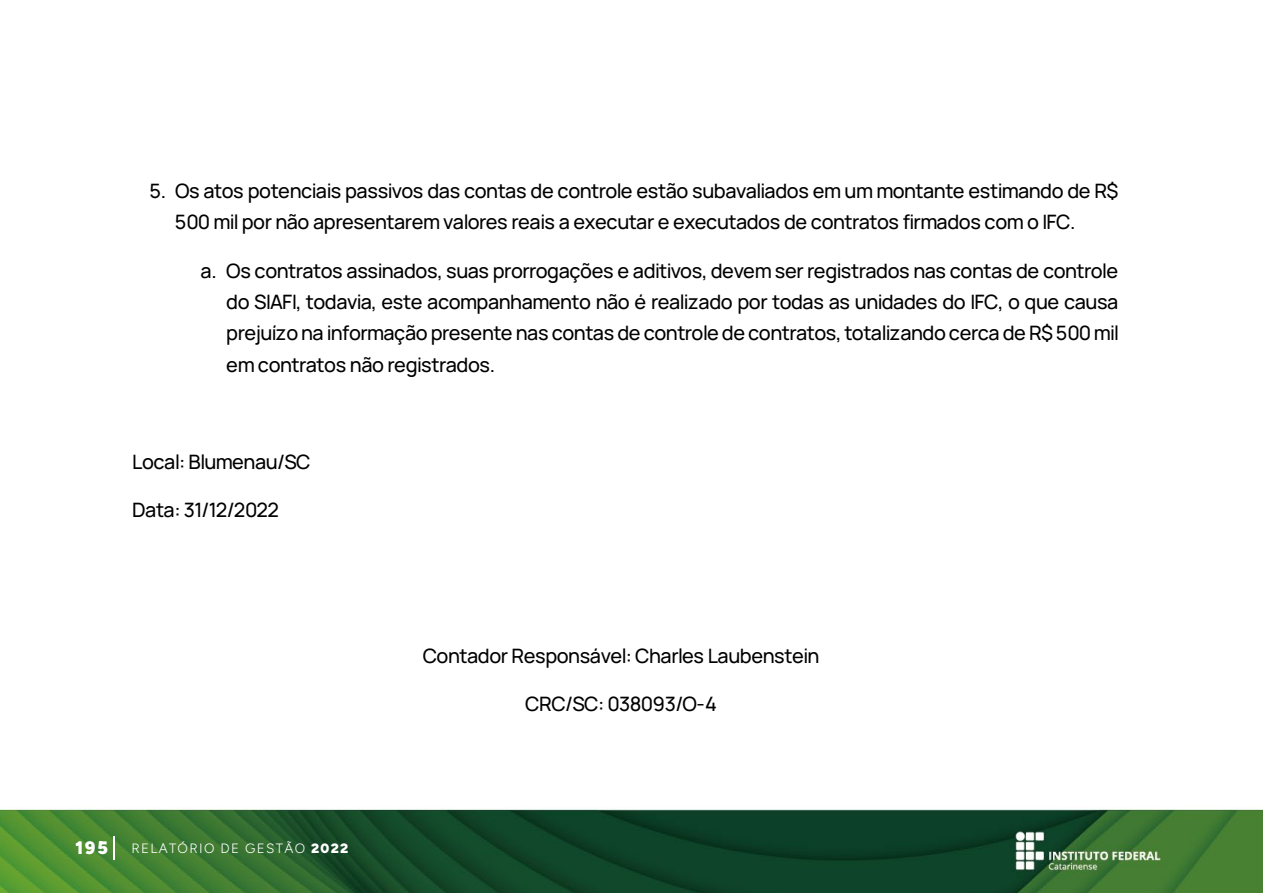
<style>
.page{position:relative;width:1263px;height:893px;background:#fff}
.page>*{position:absolute;margin:0;border:0;box-sizing:border-box;transform-origin:0 0}
.t1{font:200 19.8px/31.3px "Manrope";letter-spacing:-.025em;color:#000}
.t2{font:300 18px "Figtree";color:#fff}
.t3{font:300 13.5px "Figtree";letter-spacing:.1em;color:#fff}
</style>
<div class="page">
<img style="left:0;top:809px;width:1263px;height:84px">
<svg style="left:113px;top:837px;width:1px;height:23px"></svg>
<p class="t1" style="left:175px;top:175px;width:945px;text-indent:-26px">5. Os atos potenciais passivos das contas de controle estão subavaliados em um montante estimando de R$<br>500 mil por não apresentarem valores reais a executar e executados de contratos firmados com o IFC.</p>
<p class="t1" style="left:226px;top:254px;width:894px;text-align:justify;text-indent:-26px">a. Os contratos assinados, suas prorrogações e aditivos, devem ser registrados nas contas de controle do SIAFI, todavia, este acompanhamento não é realizado por todas as unidades do IFC, o que causa prejuízo na informação presente nas contas de controle de contratos, totalizando cerca de R$ 500 mil em contratos não registrados.</p>
<p class="t1" style="left:132px;top:445px;width:180px">Local: Blumenau/SC</p>
<p class="t1" style="left:132px;top:494px;width:148px">Data: 31/12/2022</p>
<p class="t2" style="left:75px;top:838px;width:34px">195</p>
<p class="t3" style="left:131px;top:840px;width:218px">RELATÓRIO DE GESTÃO 2022</p>
<p class="t1" style="left:423px;top:639px;width:398px">Contador Responsável: Charles Laubenstein</p>
<p class="t1" style="left:525px;top:687px;width:193px">CRC/SC: 038093/O-4</p>
</div>
